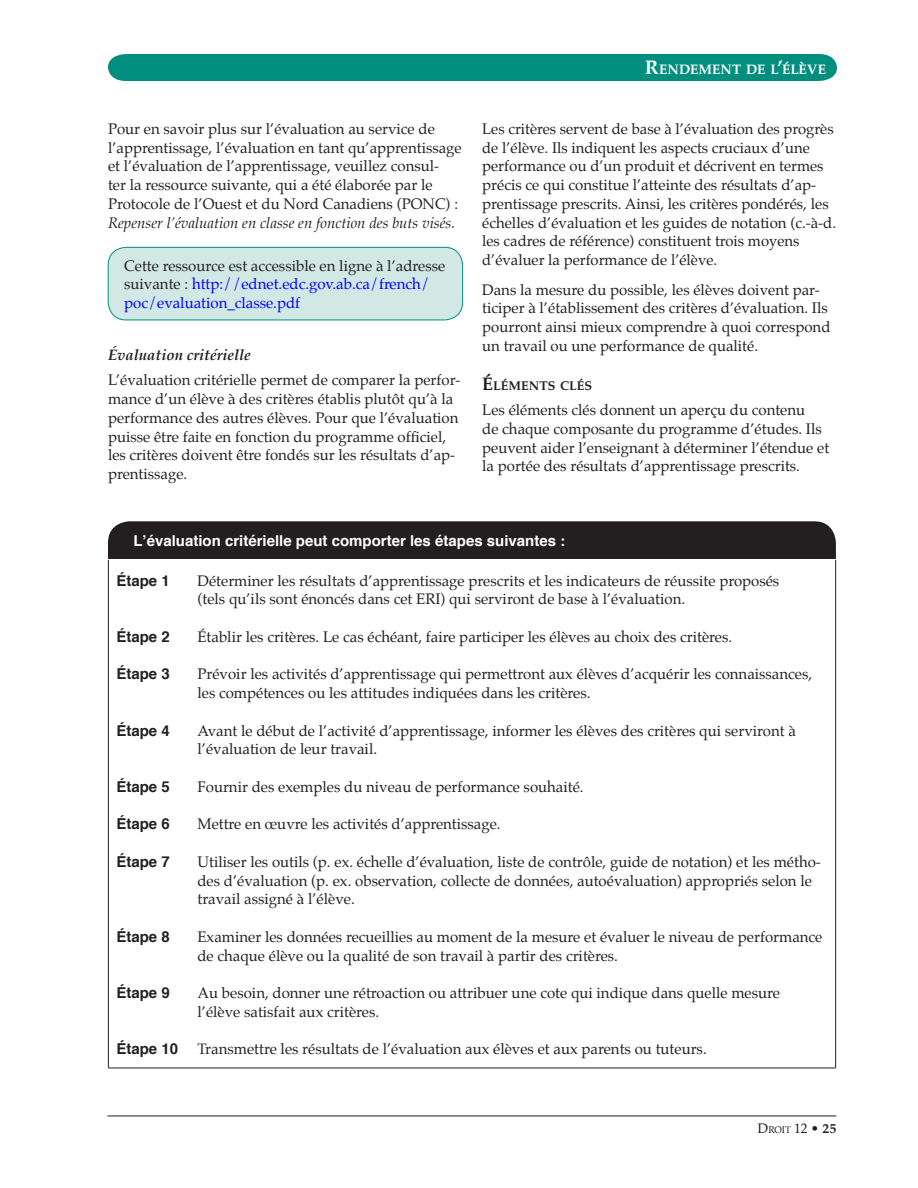
<style>
.page{position:relative;width:918px;height:1188px;background:#fff}
.page>*{position:absolute;margin:0;border:0;box-sizing:border-box;transform-origin:0 0}
.Body_text{font:15px/18.8px "Palatino";color:#231f20}
.Boxed_Info{font:15px/18.8px "Palatino";color:#00f}
.t1{font:700 15px "Helvetica";color:#231f20}
.table_column_heading{font:700 15px "Helvetica";color:#fff}
.C_Head{font:italic 700 15px "Palatino";color:#231f20}
.t2{font:700 13.65px "Palatino";color:#fff}
.t3{font:13.5px "Palatino";color:#231f20}
.B_Head{font:700 12.6px "Palatino";color:#231f20}
.s1{font-style:italic}
.s2{color:#231f20}
.s3{font-size:19.5px}
.s4{font-size:18px}
.s5{font-size:9.45px}
.s6{font-weight:700}
</style>
<div class="page">
<div style="left:108px;top:54px;width:729px;height:27px;background:#008f7e"></div>
<hr style="left:107px;top:1116px;width:729px;height:1px;background:#231f20">
<div style="left:108px;top:247px;width:355px;height:73px;background:#d1e8e5;border-radius:18px"></div>
<div style="left:108px;top:247px;width:355px;height:73px;border:1px solid #008f7e;border-radius:18px"></div>
<div style="left:108px;top:521px;width:728px;height:86px;background:#231f20;border-radius:22px"></div>
<div style="left:108px;top:560px;width:728px;height:508px;background:#fff"></div>
<hr style="left:108px;top:560px;width:1px;height:508px;background:#231f20">
<hr style="left:835px;top:560px;width:1px;height:508px;background:#231f20">
<hr style="left:108px;top:1068px;width:728px;height:1px;background:#231f20">
<p class="Body_text" style="left:108px;top:121px;width:355px">Pour en savoir plus sur l’évaluation au service de l’apprentissage, l’évaluation en tant qu’apprentissage et l’évaluation de l’apprentissage, veuillez consul-<br>ter la ressource suivante, qui a été élaborée par le Protocole de l’Ouest et du Nord Canadiens (PONC) :<br><span class="s1">Repenser l’évaluation en classe en fonction des buts visés.</span></p>
<p class="Boxed_Info" style="left:124px;top:257px;width:323px"><span class="s2">Cette ressource est accessible en ligne à l’adresse suivante :</span> http://ednet.edc.gov.ab.ca/french/ poc/evaluation_classe.pdf</p>
<p class="C_Head" style="left:108px;top:346px;width:144px">Évaluation critérielle</p>
<p class="Body_text" style="left:108px;top:372px;width:354px">L’évaluation critérielle permet de comparer la perfor&shy;mance d’un élève à des critères établis plutôt qu’à la performance des autres élèves. Pour que l’évaluation puisse être faite en fonction du programme officiel, les critères doivent être fondés sur les résultats d’ap&shy;prentissage.</p>
<p class="t2" style="left:645px;top:61px;width:183px"><span class="s3">R</span>ENDEMENT DE L<span class="s3">’</span>ÉLÈVE</p>
<p class="Body_text" style="left:482px;top:121px;width:355px">Les critères servent de base à l’évaluation des progrès de l’élève. Ils indiquent les aspects cruciaux d’une performance ou d’un produit et décrivent en termes précis ce qui constitue l’atteinte des résultats d’ap&shy;prentissage prescrits. Ainsi, les critères pondérés, les échelles d’évaluation et les guides de notation (c.-à-d. les cadres de référence) constituent trois moyens d’évaluer la performance de l’élève.</p>
<p class="Body_text" style="left:482px;top:281px;width:350px">Dans la mesure du possible, les élèves doivent par&shy;ticiper à l’établissement des critères d’évaluation. Ils pourront ainsi mieux comprendre à quoi correspond un travail ou une performance de qualité.</p>
<p class="B_Head" style="left:482px;top:378px;width:111px"><span class="s4">É</span>LÉMENTS CLÉS</p>
<p class="Body_text" style="left:482px;top:402px;width:349px">Les éléments clés donnent un aperçu du contenu<br>de chaque composante du programme d’études. Ils peuvent aider l’enseignant à déterminer l’étendue et la portée des résultats d’apprentissage prescrits.</p>
<p class="table_column_heading" style="left:133px;top:528px;width:433px">L’évaluation critérielle peut comporter les étapes suivantes :</p>
<p class="t1" style="left:116px;top:567px;width:55px">Étape 1</p>
<p class="Body_text" style="left:197px;top:572px;width:583px">Déterminer les résultats d’apprentissage prescrits et les indicateurs de réussite proposés (tels qu’ils sont énoncés dans cet ERI) qui serviront de base à l’évaluation.</p>
<p class="t1" style="left:116px;top:623px;width:55px">Étape 2</p>
<p class="Body_text" style="left:197px;top:629px;width:536px">Établir les critères. Le cas échéant, faire participer les élèves au choix des critères.</p>
<p class="t1" style="left:116px;top:661px;width:55px">Étape 3</p>
<p class="Body_text" style="left:197px;top:666px;width:616px">Prévoir les activités d’apprentissage qui permettront aux élèves d’acquérir les connaissances, les compétences ou les attitudes indiquées dans les critères.</p>
<p class="t1" style="left:116px;top:717px;width:55px">Étape 4</p>
<p class="Body_text" style="left:197px;top:722px;width:600px">Avant le début de l’activité d’apprentissage, informer les élèves des critères qui serviront à l’évaluation de leur travail.</p>
<p class="t1" style="left:116px;top:773px;width:55px">Étape 5</p>
<p class="Body_text" style="left:197px;top:779px;width:388px">Fournir des exemples du niveau de performance souhaité.</p>
<p class="t1" style="left:116px;top:811px;width:55px">Étape 6</p>
<p class="Body_text" style="left:197px;top:816px;width:305px">Mettre en œuvre les activités d’apprentissage.</p>
<p class="t1" style="left:116px;top:848px;width:55px">Étape 7</p>
<p class="Body_text" style="left:197px;top:854px;width:625px">Utiliser les outils (p. ex. échelle d’évaluation, liste de contrôle, guide de notation) et les métho&shy;des d’évaluation (p. ex. observation, collecte de données, autoévaluation) appropriés selon le travail assigné à l’élève.</p>
<p class="t1" style="left:116px;top:923px;width:55px">Étape 8</p>
<p class="Body_text" style="left:197px;top:929px;width:626px">Examiner les données recueillies au moment de la mesure et évaluer le niveau de performance de chaque élève ou la qualité de son travail à partir des critères.</p>
<p class="t1" style="left:116px;top:979px;width:55px">Étape 9</p>
<p class="Body_text" style="left:197px;top:985px;width:584px">Au besoin, donner une rétroaction ou attribuer une cote qui indique dans quelle mesure l’élève satisfait aux critères.</p>
<p class="t1" style="left:116px;top:1036px;width:63px">Étape 10</p>
<p class="Body_text" style="left:197px;top:1041px;width:511px">Transmettre les résultats de l’évaluation aux élèves et aux parents ou tuteurs.</p>
<p class="t3" style="left:758px;top:1119px;width:79px">D<span class="s5">roit</span> 12 • <span class="s6">25</span></p>
</div>
